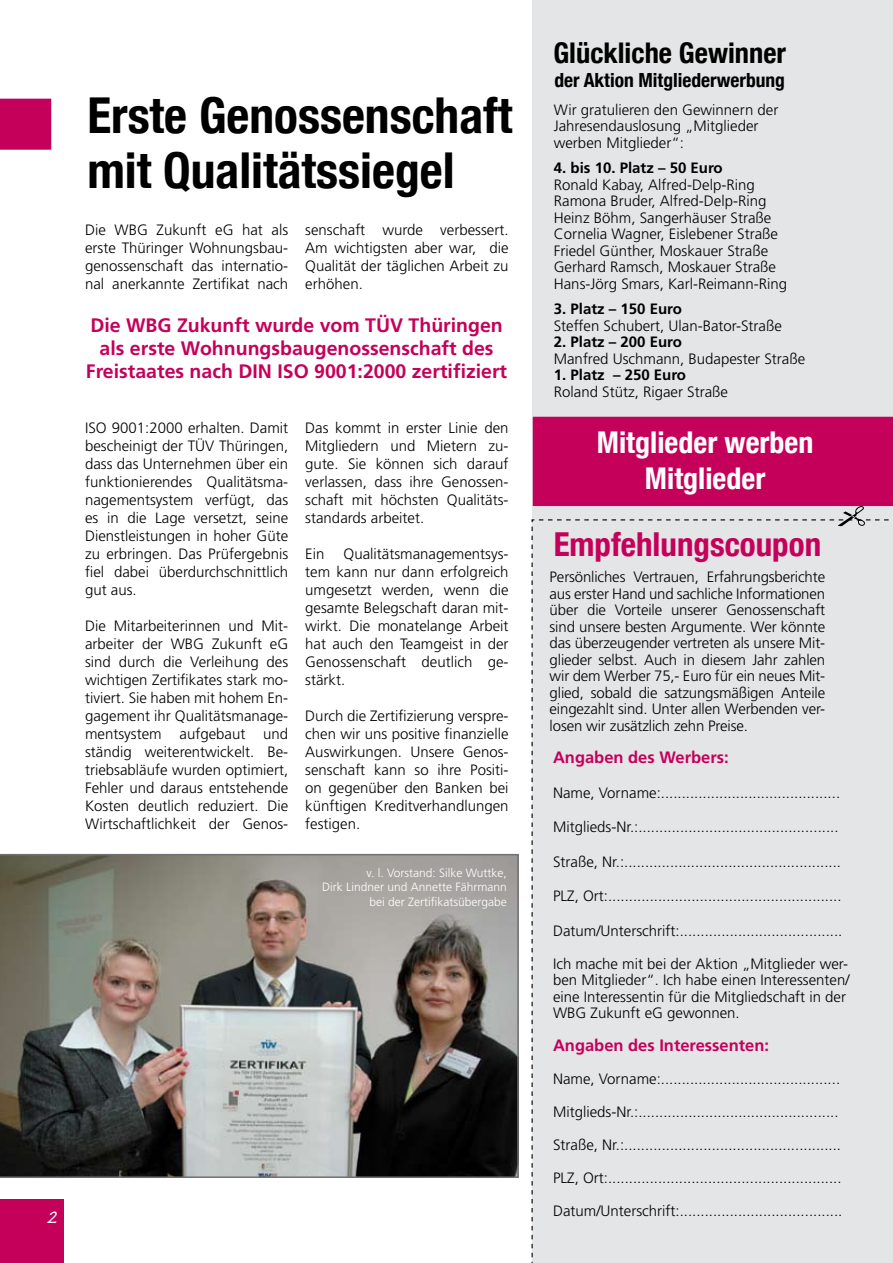
<style>
.page{position:relative;width:893px;height:1263px;background:#fff}
.page>*{position:absolute;margin:0;border:0;box-sizing:border-box;transform-origin:0 0}
.t1{font:700 condensed 49.5px/55.5px "Helvetica Neue";color:#000}
.t2{font:700 condensed 33px "Helvetica Neue";color:#c5005a}
.t3{font:700 condensed 30px/36px "Helvetica Neue";color:#fff;text-align:center}
.t4{font:700 condensed 28.5px "Helvetica Neue";color:#000}
.t5{font:25.5px "Caflisch Script Pro";color:#fff}
.t6{font:700 19.5px/23.4px "Frutiger";color:#c5005a;text-align:center}
.t7{font:700 condensed 19.5px "Helvetica Neue";color:#000}
.t8{font:700 16.5px "Frutiger";color:#c5005a}
.t9{font:300 15px/18px "Frutiger";color:#000;text-align:justify}
.t10{font:700 15px "Frutiger";color:#000}
.t11{font:300 12px/14.4px "Frutiger";color:#fff;text-align:right}
</style>
<div class="page">
<div style="left:532px;top:0;width:361px;height:1263px;background:#e4e5e6"></div>
<div style="left:0;top:1199px;width:64px;height:64px;background:#c5005a"></div>
<div style="left:0;top:99px;width:51px;height:51px;background:#c5005a"></div>
<img style="left:0;top:854px;width:519px;height:324px">
<svg style="left:531px;top:506px;width:358px;height:757px"></svg>
<div style="left:533px;top:417px;width:359px;height:88px;background:#c5005a"></div>
<div style="left:533px;top:417px;width:360px;height:89px;border:1px solid #c5005a"></div>
<h1 class="t1" style="left:87px;top:87px;width:427px">Erste Genossenschaft mit Qualitätssiegel</h1>
<p class="t9" style="left:85px;top:221px;width:205px">Die WBG Zukunft eG hat als erste Thüringer Wohnungsbau&shy;genossenschaft das internatio&shy;nal anerkannte Zertifikat nach</p>
<p class="t9" style="left:305px;top:221px;width:205px">senschaft wurde verbessert.<br>Am wichtigsten aber war, die Qualität der täglichen Arbeit zu erhöhen.</p>
<h3 class="t6" style="left:86px;top:313px;width:423px">Die WBG Zukunft wurde vom TÜV Thüringen als erste Wohnungsbaugenossenschaft des<br>Freistaates nach DIN ISO 9001:2000 zertifiziert</h3>
<p class="t9" style="left:85px;top:419px;width:205px">ISO 9001:2000 erhalten. Damit bescheinigt der TÜV Thüringen, dass das Unternehmen über ein funktionierendes Qualitätsma&shy;nagementsystem verfügt, das es in die Lage versetzt, seine Dienstleistungen in hoher Güte zu erbringen. Das Prüfergebnis fiel dabei überdurchschnittlich gut aus.</p>
<p class="t9" style="left:85px;top:617px;width:205px">Die Mitarbeiterinnen und Mit&shy;arbeiter der WBG Zukunft eG sind durch die Verleihung des wichtigen Zertifikates stark mo&shy;tiviert. Sie haben mit hohem En&shy;gagement ihr Qualitätsmanage&shy;mentsystem aufgebaut und ständig weiterentwickelt. Be&shy;triebsabläufe wurden optimiert, Fehler und daraus entstehende Kosten deutlich reduziert. Die Wirtschaftlichkeit der Genos-</p>
<p class="t9" style="left:305px;top:419px;width:205px">Das kommt in erster Linie den Mitgliedern und Mietern zu&shy;gute. Sie können sich darauf verlassen, dass ihre Genossen&shy;schaft mit höchsten Qualitäts&shy;standards arbeitet.</p>
<p class="t9" style="left:305px;top:545px;width:21px">Ein</p>
<p class="t9" style="left:305px;top:545px;width:205px;text-indent:38px">Qualitätsmanagementsys&shy;tem kann nur dann erfolgreich umgesetzt werden, wenn die gesamte Belegschaft daran mit&shy;wirkt. Die monatelange Arbeit hat auch den Teamgeist in der Genossenschaft deutlich ge&shy;stärkt.</p>
<p class="t9" style="left:305px;top:707px;width:205px">Durch die Zertifizierung verspre&shy;chen wir uns positive finanzielle Auswirkungen. Unsere Genos&shy;senschaft kann so ihre Positi&shy;on gegenüber den Banken bei künftigen Kreditverhandlungen festigen.</p>
<p class="t11" style="left:322px;top:865px;width:186px">v. l. Vorstand: Silke Wuttke,<br>Dirk Lindner und Annette Fährmann bei der Zertifikatsübergabe</p>
<h3 class="t5" style="left:47px;top:1203px;width:11px">2</h3>
<h3 class="t4" style="left:553px;top:36px;width:234px">Glückliche Gewinner</h3>
<h3 class="t7" style="left:554px;top:68px;width:232px">der Aktion Mitgliederwerbung</h3>
<p class="t9" style="left:554px;top:101px;width:226px;line-height:16.5px;text-align:left">Wir gratulieren den Gewinnern der<br>Jahresendauslosung „Mitglieder werben Mitglieder“:</p>
<p class="t10" style="left:554px;top:159px;width:170px">4. bis 10. Platz – 50 Euro</p>
<p class="t9" style="left:554px;top:176px;width:235px;line-height:16.5px;text-align:left">Ronald Kabay, Alfred-Delp-Ring Ramona Bruder, Alfred-Delp-Ring Heinz Böhm, Sangerhäuser Straße Cornelia Wagner, Eislebener Straße Friedel Günther, Moskauer Straße Gerhard Ramsch, Moskauer Straße Hans-Jörg Smars, Karl-Reimann-Ring</p>
<p class="t10" style="left:554px;top:300px;width:130px">3. Platz – 150 Euro</p>
<p class="t9" style="left:554px;top:316px;width:230px">Steffen Schubert, Ulan-Bator-Straße</p>
<p class="t10" style="left:554px;top:333px;width:130px">2. Platz – 200 Euro</p>
<p class="t9" style="left:554px;top:349px;width:253px">Manfred Uschmann, Budapester Straße</p>
<p class="t10" style="left:554px;top:366px;width:134px">1. Platz – 250 Euro</p>
<p class="t9" style="left:554px;top:382px;width:176px">Roland Stütz, Rigaer Straße</p>
<h3 class="t3" style="left:597px;top:424px;width:218px">Mitglieder werben<br>Mitglieder</h3>
<h2 class="t2" style="left:554px;top:524px;width:269px">Empfehlungscoupon</h2>
<p class="t9" style="left:550px;top:568px;width:277px;line-height:16.5px">Persönliches Vertrauen, Erfahrungsberichte aus erster Hand und sachliche Informationen über die Vorteile unserer Genossenschaft sind unsere besten Argumente. Wer könnte das überzeugender vertreten als unsere Mit&shy;glieder selbst. Auch in diesem Jahr zahlen wir dem Werber 75,- Euro für ein neues Mit&shy;glied, sobald die satzungsmäßigen Anteile eingezahlt sind. Unter allen Werbenden ver&shy;losen wir zusätzlich zehn Preise.</p>
<p class="t8" style="left:553px;top:748px;width:177px">Angaben des Werbers:</p>
<p class="t9" style="left:553px;top:784px;width:289px">Name, Vorname:...........................................</p>
<p class="t9" style="left:553px;top:818px;width:287px">Mitglieds-Nr.:................................................</p>
<p class="t9" style="left:553px;top:853px;width:289px">Straße, Nr.:....................................................</p>
<p class="t9" style="left:553px;top:887px;width:290px">PLZ, Ort:........................................................</p>
<p class="t9" style="left:553px;top:922px;width:291px">Datum/Unterschrift:.......................................</p>
<p class="t9" style="left:553px;top:955px;width:298px;line-height:16.5px;text-align:left">Ich mache mit bei der Aktion „Mitglieder wer&shy;ben Mitglieder“. Ich habe einen Interessenten/ eine Interessentin für die Mitgliedschaft in der WBG Zukunft eG gewonnen.</p>
<p class="t8" style="left:553px;top:1036px;width:218px">Angaben des Interessenten:</p>
<p class="t9" style="left:553px;top:1070px;width:289px">Name, Vorname:...........................................</p>
<p class="t9" style="left:553px;top:1103px;width:287px">Mitglieds-Nr.:................................................</p>
<p class="t9" style="left:553px;top:1136px;width:289px">Straße, Nr.:....................................................</p>
<p class="t9" style="left:553px;top:1169px;width:290px">PLZ, Ort:........................................................</p>
<p class="t9" style="left:553px;top:1202px;width:291px">Datum/Unterschrift:.......................................</p>
</div>
